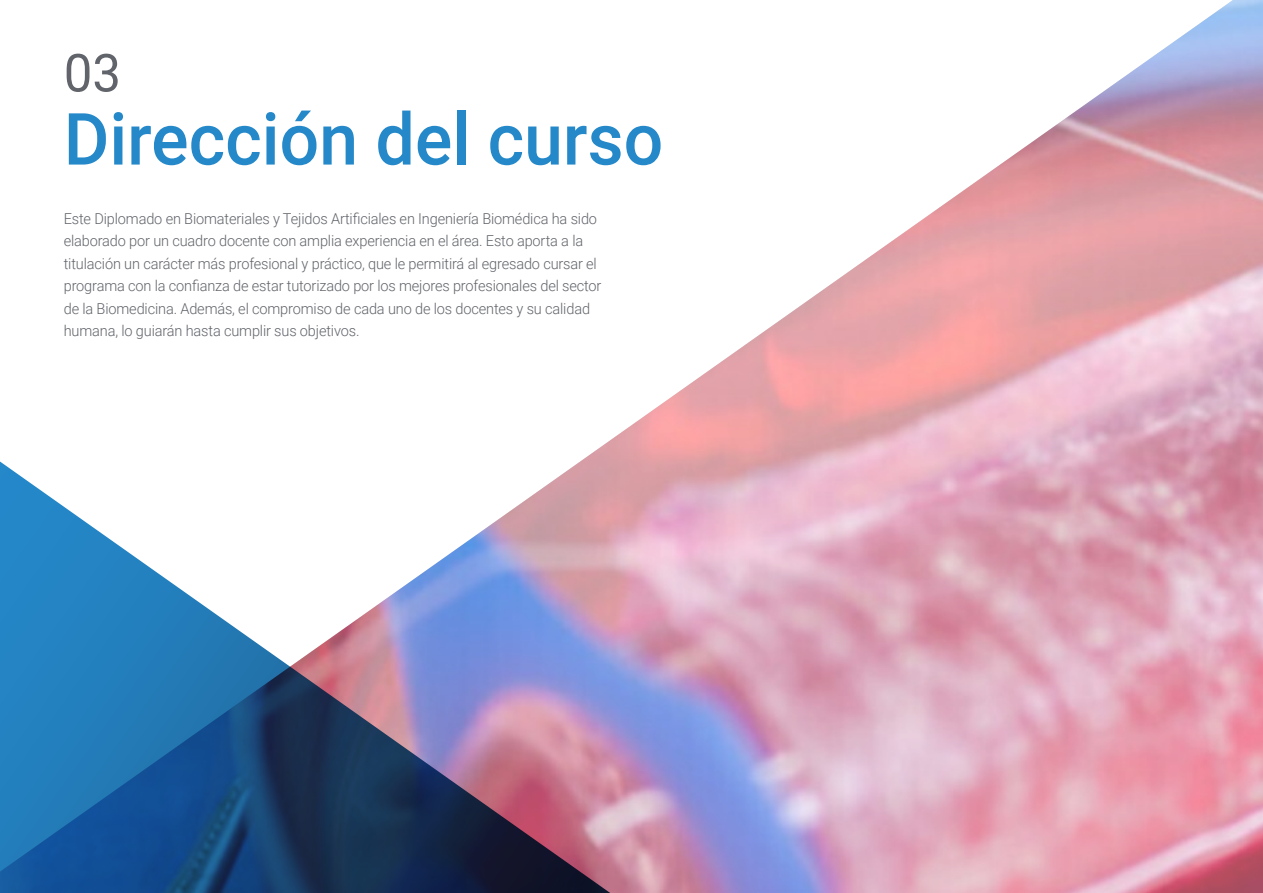
<style>
.page{position:relative;width:1263px;height:893px;background:#fff}
.page>*{position:absolute;margin:0;border:0;box-sizing:border-box;transform-origin:0 0}
.t1{font:500 72px "Roboto";color:#2488c9}
.t2{font:52.5px "Roboto";color:#61646a}
.t3{font:300 15px/22.5px "Roboto";letter-spacing:-.01em;color:#61646a}
</style>
<div class="page">
<img style="left:602px;top:0;width:661px;height:893px">
<svg style="left:0;top:446px;width:640px;height:447px"></svg>
<h2 class="t2" style="left:64px;top:36px;width:59px">03</h2>
<h1 class="t1" style="left:64px;top:89px;width:601px">Dirección del curso</h1>
<p class="t3" style="left:64px;top:207px;width:539px">Este Diplomado en Biomateriales y Tejidos Artificiales en Ingeniería Biomédica ha sido elaborado por un cuadro docente con amplia experiencia en el área. Esto aporta a la titulación un carácter más profesional y práctico, que le permitirá al egresado cursar el programa con la confianza de estar tutorizado por los mejores profesionales del sector de la Biomedicina. Además, el compromiso de cada uno de los docentes y su calidad humana, lo guiarán hasta cumplir sus objetivos.</p>
</div>
